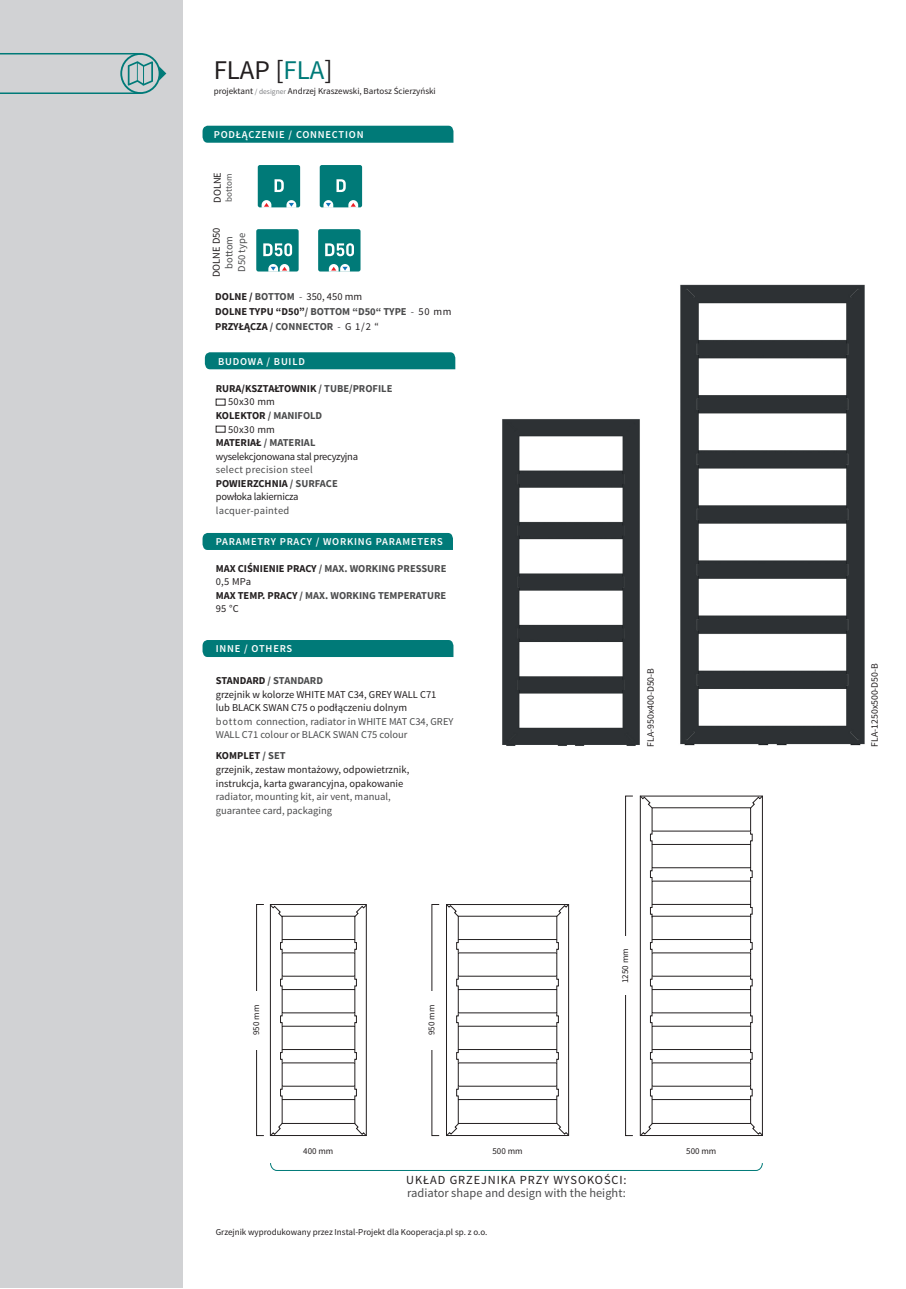
<style>
.page{position:relative;width:906px;height:1289px;background:#fff}
.page>*{position:absolute;margin:0;border:0;box-sizing:border-box;transform-origin:0 0}
.t1{font:27px "Source Sans Pro";color:#231f20}
.t2{font:12.45px "Source Sans Pro";color:#4b4c4d}
.t3{font:12.45px "Source Sans Pro";letter-spacing:.075em;color:#231f20}
.t4{font:10.5px/13.5px "Source Sans Pro";color:#4b4c4d}
.t5{font:10.5px/13.5px "Source Sans Pro";color:#231f20}
.t6{font:700 10.5px/13.5px "Source Sans Pro";color:#4b4c4d}
.t7{font:600 10.5px "Source Sans Pro";letter-spacing:.075em;color:#fff}
.t8{font:700 10.5px "Source Sans Pro";color:#231f20}
.t9{font:10.5px "Source Sans Pro";letter-spacing:-.025em;color:#231f20}
.t10{font:10.5px "Source Sans Pro";letter-spacing:.025em;color:#4b4c4d}
.t11{font:9.75px "Source Sans Pro";color:#231f20}
.t12{font:9px "Source Sans Pro";color:#231f20}
.t13{font:9px "Source Sans Pro";color:#4b4c4d}
.s1{color:#007a78}
.s2{font-size:7.5px;color:#808285}
.s3{color:#231f20}
.s4{font-weight:400}
.s5{font-weight:400;color:#231f20}
.s6{color:#4b4c4d}
.s7{font-weight:700;color:#231f20}
.s8{font-weight:700}
.s9{font-weight:700;color:#4b4c4d}
</style>
<div class="page">
<div style="left:0;top:0;width:183px;height:1287px;background:#d1d2d4"></div>
<hr style="left:0;top:53px;width:141px;height:1px;background:#007a78">
<hr style="left:0;top:92px;width:141px;height:2px;background:#007a78">
<svg style="left:120px;top:53px;width:46px;height:41px"></svg>
<div style="left:202px;top:533px;width:251px;height:17px;background:#007a78"></div>
<div style="left:202px;top:126px;width:251px;height:17px;background:#007a78"></div>
<div style="left:446px;top:904px;width:123px;height:231px;border:1px solid #231f20"></div>
<div style="left:458px;top:1099px;width:99px;height:24px;border:1px solid #231f20"></div>
<div style="left:458px;top:1025px;width:99px;height:24px;border:1px solid #231f20"></div>
<div style="left:458px;top:989px;width:99px;height:24px;border:1px solid #231f20"></div>
<svg style="left:456px;top:939px;width:3px;height:14px"></svg>
<svg style="left:556px;top:939px;width:3px;height:14px"></svg>
<svg style="left:456px;top:975px;width:3px;height:14px"></svg>
<svg style="left:556px;top:975px;width:3px;height:14px"></svg>
<svg style="left:456px;top:1012px;width:3px;height:14px"></svg>
<svg style="left:556px;top:1012px;width:3px;height:14px"></svg>
<svg style="left:456px;top:1049px;width:3px;height:14px"></svg>
<svg style="left:556px;top:1049px;width:3px;height:14px"></svg>
<svg style="left:456px;top:1085px;width:3px;height:14px"></svg>
<svg style="left:556px;top:1085px;width:3px;height:14px"></svg>
<svg style="left:446px;top:904px;width:13px;height:13px"></svg>
<svg style="left:556px;top:904px;width:14px;height:13px"></svg>
<svg style="left:446px;top:1122px;width:14px;height:14px"></svg>
<svg style="left:556px;top:1122px;width:14px;height:14px"></svg>
<div style="left:640px;top:795px;width:123px;height:340px;border:1px solid #231f20"></div>
<div style="left:651px;top:1099px;width:100px;height:24px;border:1px solid #231f20"></div>
<div style="left:651px;top:1025px;width:100px;height:24px;border:1px solid #231f20"></div>
<div style="left:651px;top:989px;width:100px;height:24px;border:1px solid #231f20"></div>
<svg style="left:650px;top:939px;width:3px;height:14px"></svg>
<svg style="left:750px;top:939px;width:3px;height:14px"></svg>
<svg style="left:650px;top:975px;width:3px;height:14px"></svg>
<svg style="left:750px;top:975px;width:3px;height:14px"></svg>
<svg style="left:650px;top:1012px;width:3px;height:14px"></svg>
<svg style="left:750px;top:1012px;width:3px;height:14px"></svg>
<svg style="left:650px;top:1049px;width:3px;height:14px"></svg>
<svg style="left:750px;top:1049px;width:3px;height:14px"></svg>
<svg style="left:650px;top:1085px;width:3px;height:14px"></svg>
<svg style="left:750px;top:1085px;width:3px;height:14px"></svg>
<svg style="left:639px;top:1122px;width:14px;height:14px"></svg>
<svg style="left:749px;top:1122px;width:14px;height:14px"></svg>
<div style="left:651px;top:844px;width:100px;height:24px;border:1px solid #231f20"></div>
<svg style="left:650px;top:830px;width:3px;height:14px"></svg>
<svg style="left:750px;top:830px;width:3px;height:14px"></svg>
<svg style="left:650px;top:867px;width:3px;height:14px"></svg>
<svg style="left:750px;top:867px;width:3px;height:14px"></svg>
<svg style="left:650px;top:904px;width:3px;height:14px"></svg>
<svg style="left:750px;top:904px;width:3px;height:14px"></svg>
<svg style="left:639px;top:795px;width:14px;height:14px"></svg>
<svg style="left:749px;top:795px;width:14px;height:14px"></svg>
<div style="left:625px;top:795px;width:8px;height:340px;border:1px solid #231f20"></div>
<div style="left:617px;top:936px;width:16px;height:58px;background:#fff"></div>
<svg style="left:270px;top:1163px;width:493px;height:8px"></svg>
<div style="left:205px;top:352px;width:250px;height:17px;background:#007a78"></div>
<div style="left:202px;top:640px;width:251px;height:17px;background:#007a78"></div>
<img style="left:502px;top:419px;width:138px;height:327px">
<img style="left:680px;top:284px;width:185px;height:462px">
<div style="left:270px;top:904px;width:97px;height:231px;border:1px solid #231f20"></div>
<div style="left:282px;top:1099px;width:73px;height:24px;border:1px solid #231f20"></div>
<div style="left:282px;top:1025px;width:73px;height:24px;border:1px solid #231f20"></div>
<div style="left:282px;top:989px;width:73px;height:24px;border:1px solid #231f20"></div>
<svg style="left:280px;top:939px;width:3px;height:14px"></svg>
<svg style="left:354px;top:939px;width:3px;height:14px"></svg>
<svg style="left:280px;top:975px;width:3px;height:14px"></svg>
<svg style="left:354px;top:975px;width:3px;height:14px"></svg>
<svg style="left:280px;top:1012px;width:3px;height:14px"></svg>
<svg style="left:354px;top:1012px;width:3px;height:14px"></svg>
<svg style="left:280px;top:1049px;width:3px;height:14px"></svg>
<svg style="left:354px;top:1049px;width:3px;height:14px"></svg>
<svg style="left:280px;top:1085px;width:3px;height:14px"></svg>
<svg style="left:354px;top:1085px;width:3px;height:14px"></svg>
<svg style="left:269px;top:904px;width:14px;height:14px"></svg>
<svg style="left:353px;top:904px;width:14px;height:14px"></svg>
<svg style="left:269px;top:1122px;width:14px;height:14px"></svg>
<svg style="left:353px;top:1122px;width:14px;height:14px"></svg>
<div style="left:256px;top:904px;width:8px;height:231px;border:1px solid #231f20"></div>
<div style="left:248px;top:990px;width:16px;height:59px;background:#fff"></div>
<svg style="left:258px;top:165px;width:42px;height:43px;background:#1e8887"></svg>
<svg style="left:320px;top:165px;width:42px;height:43px;background:#1e8887"></svg>
<svg style="left:256px;top:229px;width:43px;height:43px;background:#339392"></svg>
<svg style="left:318px;top:229px;width:42px;height:43px;background:#319291"></svg>
<h1 class="t1" style="left:214px;top:53px;width:120px">FLAP [<span class="s1">FLA</span>]</h1>
<p class="t12" style="left:214px;top:85px;width:224px">projektant <span class="s2">/ designer</span> Andrzej Kraszewski, Bartosz Ścierzyński</p>
<p class="t7" style="left:214px;top:128px;width:151px">PODŁĄCZENIE / CONNECTION</p>
<p class="t5" style="left:211px;top:203px;width:32px;rotate:-90deg">DOLNE</p>
<p class="t13" style="left:223px;top:201px;width:30px;rotate:-90deg">bottom</p>
<p class="t5" style="left:210px;top:277px;width:51px;rotate:-90deg">DOLNE D50</p>
<p class="t4" style="left:223px;top:271px;width:40px;line-height:12.6px;rotate:-90deg">bottom<br>D50 type</p>
<p class="t6" style="left:215px;top:289px;width:238px;line-height:15px"><span class="s3">DOLNE /</span> BOTTOM <span class="s4">-</span> <span class="s5">350, 450 mm<br></span><span class="s3">DOLNE TYPU “D50”</span>/ BOTTOM “D50“ TYPE <span class="s4">-</span> <span class="s5">50 mm<br></span><span class="s3">PRZYŁĄCZA</span> / CONNECTOR <span class="s4">-</span> <span class="s5">G 1/2 “</span></p>
<p class="t7" style="left:218px;top:354px;width:88px">BUDOWA / BUILD</p>
<p class="t8" style="left:216px;top:381px;width:178px">RURA/KSZTAŁTOWNIK <span class="s6">/ TUBE/PROFILE</span></p>
<p class="t5" style="left:228px;top:395px;width:48px">50x30 mm</p>
<p class="t6" style="left:216px;top:408px;width:108px"><span class="s3">KOLEKTOR</span> / MANIFOLD</p>
<p class="t5" style="left:228px;top:422px;width:48px">50x30 mm</p>
<p class="t6" style="left:216px;top:435px;width:101px"><span class="s3">MATERIAŁ</span> / MATERIAL</p>
<p class="t9" style="left:216px;top:449px;width:144px">wyselekcjonowana stal precyzyjna</p>
<p class="t4" style="left:216px;top:463px;width:123px">select precision steel<br><span class="s7">POWIERZCHNIA</span> <span class="s8">/ SURFACE </span><span class="s3">powłoka lakiernicza</span></p>
<p class="t10" style="left:216px;top:503px;width:75px">lacquer-painted</p>
<p class="t7" style="left:216px;top:535px;width:229px">PARAMETRY PRACY / WORKING PARAMETERS</p>
<p class="t6" style="left:216px;top:561px;width:232px"><span class="s3">MAX CIŚNIENIE PRACY</span> / MAX. WORKING PRESSURE<br><span class="s5">0,5 MPa<br></span><span class="s3">MAX TEMP. PRACY</span> / MAX. WORKING TEMPERATURE<br><span class="s5">95 °C</span></p>
<p class="t7" style="left:216px;top:642px;width:78px">INNE / OTHERS</p>
<p class="t5" style="left:216px;top:674px;width:222px"><span class="s8">STANDARD</span> <span class="s9">/ STANDARD<br></span>grzejnik w kolorze WHITE MAT C34, GREY WALL C71 lub BLACK SWAN C75 o podłączeniu dolnym</p>
<p class="t4" style="left:216px;top:714px;width:239px">bottom connection, radiator in WHITE MAT C34, GREY<br>WALL C71 colour or BLACK SWAN C75 colour</p>
<p class="t5" style="left:216px;top:749px;width:195px"><span class="s8">KOMPLET</span> <span class="s9">/ SET<br></span>grzejnik, zestaw montażowy, odpowietrznik, instrukcja, karta gwarancyjna, opakowanie</p>
<p class="t4" style="left:216px;top:790px;width:176px">radiator, mounting kit, air vent, manual, guarantee card, packaging</p>
<p class="t11" style="left:644px;top:746px;width:80px;rotate:-90deg">FLA-950x400-D50-B</p>
<p class="t11" style="left:868px;top:746px;width:85px;rotate:-90deg">FLA-1250x500-D50-B</p>
<p class="t12" style="left:251px;top:1035px;width:32px;rotate:-90deg">950 mm</p>
<p class="t12" style="left:303px;top:1145px;width:32px">400 mm</p>
<p class="t12" style="left:426px;top:1035px;width:32px;rotate:-90deg">950 mm</p>
<p class="t12" style="left:492px;top:1145px;width:32px">500 mm</p>
<p class="t12" style="left:619px;top:983px;width:36px;rotate:-90deg">1250 mm</p>
<p class="t3" style="left:406px;top:1172px;width:222px">UKŁAD GRZEJNIKA PRZY WYSOKOŚCI:</p>
<p class="t2" style="left:407px;top:1184px;width:220px">radiator shape and design with the height:</p>
<p class="t12" style="left:216px;top:1226px;width:273px">Grzejnik wyprodukowany przez Instal-Projekt dla Kooperacja.pl sp. z o.o.</p>
<p class="t12" style="left:686px;top:1145px;width:32px">500 mm</p>
</div>
